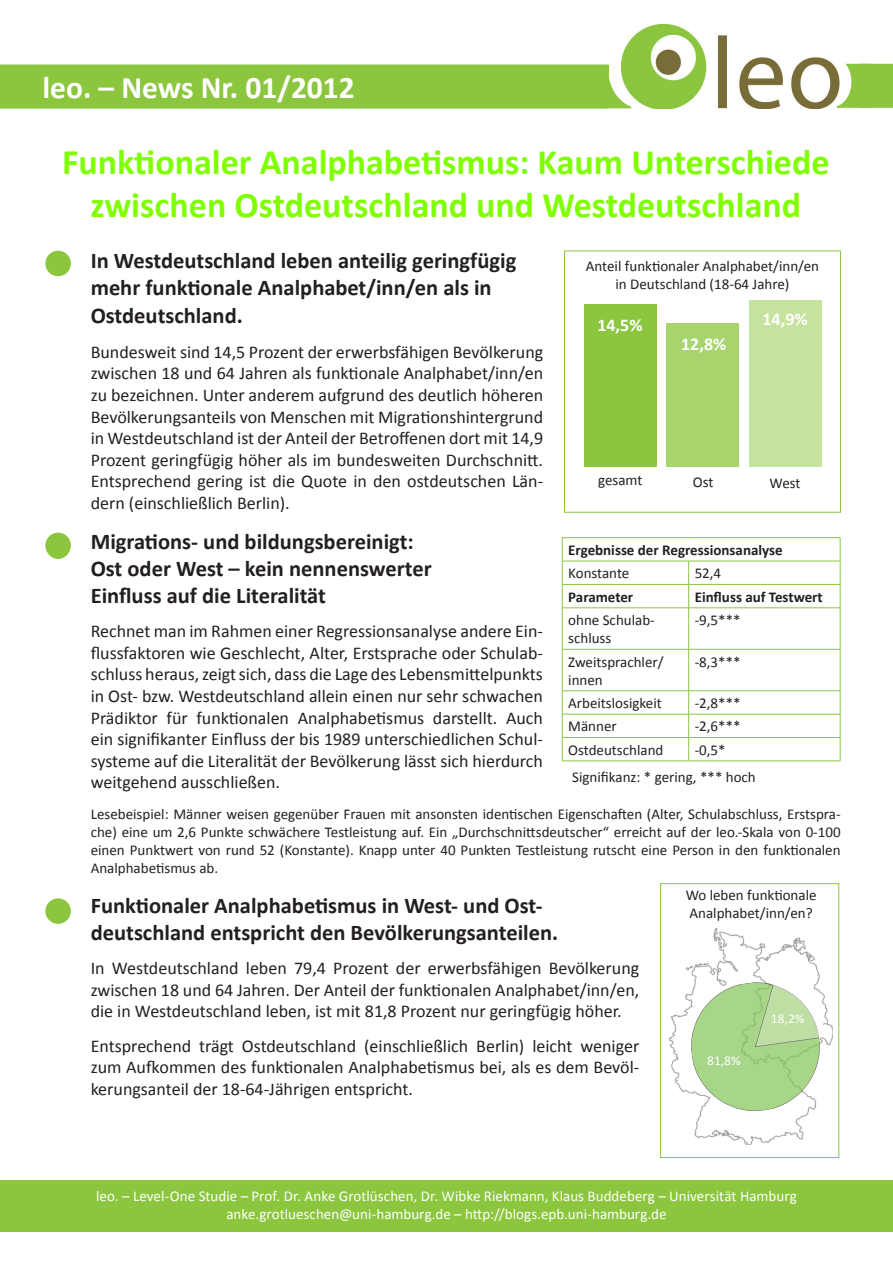
<style>
.page{position:relative;width:893px;height:1263px;background:#fff}
.page>*{position:absolute;margin:0;border:0;box-sizing:border-box;transform-origin:0 0}
.t1{font:700 36px/43.2px "Calibri";color:#7fff00;text-align:center}
.t2{font:700 31.5px "Calibri";color:#fff}
.Überschrift{font:700 22.5px/27px "Calibri";color:#231f20}
.Textbereich{font:18px/21.6px "Calibri";color:#231f20;text-align:justify}
.t3{font:700 18px "Calibri";color:#fff}
.Textbereich-2{font:15px/18px "Calibri";color:#231f20}
.t4{font:15px "Calibri";color:#fff}
.t5{font:700 15px "Calibri";color:#231f20}
.t6{font:13.5px "Calibri";color:#fff}
</style>
<div class="page">
<img style="left:622px;top:24px;width:210px;height:85px">
<div style="left:1px;top:65px;width:606px;height:43px;background:#8bc63e"></div>
<div style="left:0;top:65px;width:608px;height:44px;border:2px solid #8bc63e"></div>
<svg style="left:606px;top:59px;width:32px;height:50px"></svg>
<div style="left:860px;top:65px;width:32px;height:42px;background:#8bc63e"></div>
<div style="left:859px;top:64px;width:34px;height:44px;border:2px solid #8bc63e"></div>
<svg style="left:827px;top:63px;width:44px;height:46px"></svg>
<div style="left:0;top:1180px;width:893px;height:51px;background:#8bc63e"></div>
<div style="left:45px;top:533px;width:26px;height:26px;background:#8bc63e;border-radius:50%"></div>
<div style="left:45px;top:898px;width:26px;height:26px;background:#8bc63e;border-radius:50%"></div>
<div style="left:45px;top:251px;width:26px;height:25px;background:#8bc63e;border-radius:50%"></div>
<hr style="left:562px;top:537px;width:127px;height:1px;background:#8bc63e">
<hr style="left:689px;top:537px;width:151px;height:1px;background:#8bc63e">
<hr style="left:562px;top:561px;width:127px;height:1px;background:#8bc63e">
<hr style="left:689px;top:561px;width:151px;height:1px;background:#8bc63e">
<hr style="left:562px;top:584px;width:127px;height:1px;background:#8bc63e">
<svg style="left:562px;top:538px;width:1px;height:69px"></svg>
<hr style="left:689px;top:584px;width:151px;height:1px;background:#8bc63e">
<svg style="left:688px;top:561px;width:1px;height:46px"></svg>
<svg style="left:840px;top:538px;width:1px;height:70px"></svg>
<hr style="left:562px;top:607px;width:127px;height:1px;background:#8bc63e">
<hr style="left:562px;top:608px;width:1px;height:41px;background:#8bc63e">
<hr style="left:689px;top:607px;width:151px;height:1px;background:#8bc63e">
<hr style="left:688px;top:608px;width:1px;height:41px;background:#8bc63e">
<hr style="left:840px;top:608px;width:1px;height:41px;background:#8bc63e">
<hr style="left:562px;top:649px;width:127px;height:1px;background:#8bc63e">
<hr style="left:562px;top:649px;width:1px;height:41px;background:#8bc63e">
<hr style="left:689px;top:649px;width:151px;height:1px;background:#8bc63e">
<hr style="left:688px;top:649px;width:1px;height:41px;background:#8bc63e">
<hr style="left:840px;top:649px;width:1px;height:41px;background:#8bc63e">
<hr style="left:562px;top:690px;width:127px;height:1px;background:#8bc63e">
<hr style="left:689px;top:690px;width:151px;height:1px;background:#8bc63e">
<hr style="left:562px;top:714px;width:127px;height:1px;background:#8bc63e">
<hr style="left:689px;top:714px;width:151px;height:1px;background:#8bc63e">
<hr style="left:562px;top:737px;width:127px;height:1px;background:#8bc63e">
<svg style="left:562px;top:691px;width:1px;height:70px"></svg>
<hr style="left:689px;top:737px;width:151px;height:1px;background:#8bc63e">
<svg style="left:688px;top:691px;width:1px;height:70px"></svg>
<svg style="left:840px;top:691px;width:1px;height:70px"></svg>
<hr style="left:562px;top:761px;width:127px;height:1px;background:#8bc63e">
<hr style="left:689px;top:761px;width:151px;height:1px;background:#8bc63e">
<div style="left:584px;top:304px;width:73px;height:162px;background:#8bc63e"></div>
<div style="left:666px;top:323px;width:73px;height:143px;background:#a8d46e"></div>
<div style="left:749px;top:300px;width:72px;height:166px;background:#c5e29e"></div>
<div style="left:564px;top:251px;width:277px;height:261px;border:1px solid #8bc63e"></div>
<img style="left:670px;top:928px;width:162px;height:217px">
<svg style="left:687px;top:982px;width:137px;height:133px"></svg>
<div style="left:660px;top:883px;width:179px;height:275px;border:1px solid #8bc63e"></div>
<p class="t2" style="left:43px;top:68px;width:314px">leo. – News Nr. 01/2012</p>
<p class="t1" style="left:62px;top:139px;width:769px">Funktionaler Analphabetismus: Kaum Unterschiede zwischen Ostdeutschland und Westdeutschland</p>
<p class="Überschrift" style="left:91px;top:245px;width:427px;line-height:27.9px">In Westdeutschland leben anteilig geringfügig mehr funktionale Analphabet/inn/en als in<br>Ostdeutschland.</p>
<p class="Textbereich" style="left:91px;top:340px;width:454px">Bundesweit sind 14,5 Prozent der erwerbsfähigen Bevölkerung zwischen 18 und 64 Jahren als funktionale Analphabet/inn/en zu bezeichnen. Unter anderem aufgrund des deutlich höheren Bevölkerungsanteils von Menschen mit Migrationshintergrund in Westdeutschland ist der Anteil der Betroffenen dort mit 14,9<br>Prozent geringfügig höher als im bundesweiten Durchschnitt.<br>Entsprechend gering ist die Quote in den ostdeutschen Län&shy;dern (einschließlich Berlin).</p>
<p class="Überschrift" style="left:91px;top:527px;width:342px">Migrations- und bildungsbereinigt:<br>Ost oder West – kein nennenswerter<br>Einfluss auf die Literalität</p>
<p class="Textbereich" style="left:91px;top:619px;width:454px">Rechnet man im Rahmen einer Regressionsanalyse andere Ein&shy;flussfaktoren wie Geschlecht, Alter, Erstsprache oder Schulab&shy;schluss heraus, zeigt sich, dass die Lage des Lebensmittelpunkts in Ost- bzw. Westdeutschland allein einen nur sehr schwachen Prädiktor für funktionalen Analphabetismus darstellt. Auch ein signifikanter Einfluss der bis 1989 unterschiedlichen Schul&shy;systeme auf die Literalität der Bevölkerung lässt sich hierdurch weitgehend ausschließen.</p>
<p class="Textbereich-2" style="left:91px;top:804px;width:751px;text-align:justify">Lesebeispiel: Männer weisen gegenüber Frauen mit ansonsten identischen Eigenschaften (Alter, Schulabschluss, Erstspra&shy;che) eine um 2,6 Punkte schwächere Testleistung auf. Ein „Durchschnittsdeutscher“ erreicht auf der leo.-Skala von 0-100 einen Punktwert von rund 52 (Konstante). Knapp unter 40 Punkten Testleistung rutscht eine Person in den funktionalen Analphabetismus ab.</p>
<p class="Überschrift" style="left:91px;top:891px;width:469px">Funktionaler Analphabetismus in West- und Ost&shy;deutschland entspricht den Bevölkerungsanteilen.</p>
<p class="Textbereich" style="left:91px;top:956px;width:550px">In Westdeutschland leben 79,4 Prozent der erwerbsfähigen Bevölkerung zwischen 18 und 64 Jahren. Der Anteil der funktionalen Analphabet/inn/en, die in Westdeutschland leben, ist mit 81,8 Prozent nur geringfügig höher.</p>
<p class="Textbereich" style="left:91px;top:1034px;width:550px">Entsprechend trägt Ostdeutschland (einschließlich Berlin) leicht weniger zum Aufkommen des funktionalen Analphabetismus bei, als es dem Bevöl&shy;kerungsanteil der 18-64-Jährigen entspricht.</p>
<p class="Textbereich-2" style="left:586px;top:256px;width:235px;text-align:center">Anteil funktionaler Analphabet/inn/en in Deutschland (18-64 Jahre)</p>
<p class="t3" style="left:762px;top:308px;width:47px">14,9%</p>
<p class="t3" style="left:597px;top:313px;width:47px">14,5%</p>
<p class="t3" style="left:681px;top:333px;width:47px">12,8%</p>
<p class="Textbereich-2" style="left:598px;top:470px;width:46px">gesamt</p>
<p class="Textbereich-2" style="left:693px;top:472px;width:22px">Ost</p>
<p class="Textbereich-2" style="left:770px;top:473px;width:32px">West</p>
<p class="t5" style="left:568px;top:541px;width:216px">Ergebnisse der Regressionsanalyse</p>
<p class="Textbereich-2" style="left:568px;top:564px;width:63px">Konstante</p>
<p class="Textbereich-2" style="left:695px;top:564px;width:28px">52,4</p>
<p class="t5" style="left:568px;top:587px;width:67px">Parameter</p>
<p class="t5" style="left:695px;top:587px;width:130px">Einfluss auf Testwert</p>
<p class="Textbereich-2" style="left:568px;top:610px;width:88px">ohne Schulab&shy;schluss</p>
<p class="Textbereich-2" style="left:695px;top:610px;width:47px">-9,5***</p>
<p class="Textbereich-2" style="left:568px;top:652px;width:97px">Zweitsprachler/ innen</p>
<p class="Textbereich-2" style="left:695px;top:652px;width:47px">-8,3***</p>
<p class="Textbereich-2" style="left:568px;top:693px;width:95px">Arbeitslosigkeit</p>
<p class="Textbereich-2" style="left:695px;top:693px;width:47px">-2,8***</p>
<p class="Textbereich-2" style="left:568px;top:717px;width:50px">Männer</p>
<p class="Textbereich-2" style="left:695px;top:717px;width:47px">-2,6***</p>
<p class="Textbereich-2" style="left:568px;top:740px;width:97px">Ostdeutschland</p>
<p class="Textbereich-2" style="left:695px;top:740px;width:33px">-0,5*</p>
<p class="Textbereich-2" style="left:572px;top:767px;width:185px">Signifikanz: * gering, *** hoch</p>
<p class="Textbereich-2" style="left:686px;top:885px;width:132px">Wo leben funktionale</p>
<p class="Textbereich-2" style="left:689px;top:903px;width:125px">Analphabet/inn/en?</p>
<p class="t6" style="left:771px;top:1010px;width:35px">18,2%</p>
<p class="t6" style="left:707px;top:1052px;width:35px">81,8%</p>
<p class="t4" style="left:96px;top:1186px;width:702px">leo. – Level-One Studie – Prof. Dr. Anke Grotlüschen, Dr. Wibke Riekmann, Klaus Buddeberg – Universität Hamburg</p>
<p class="t4" style="left:226px;top:1204px;width:442px">anke.grotlueschen@uni-hamburg.de – http://blogs.epb.uni-hamburg.de</p>
</div>
